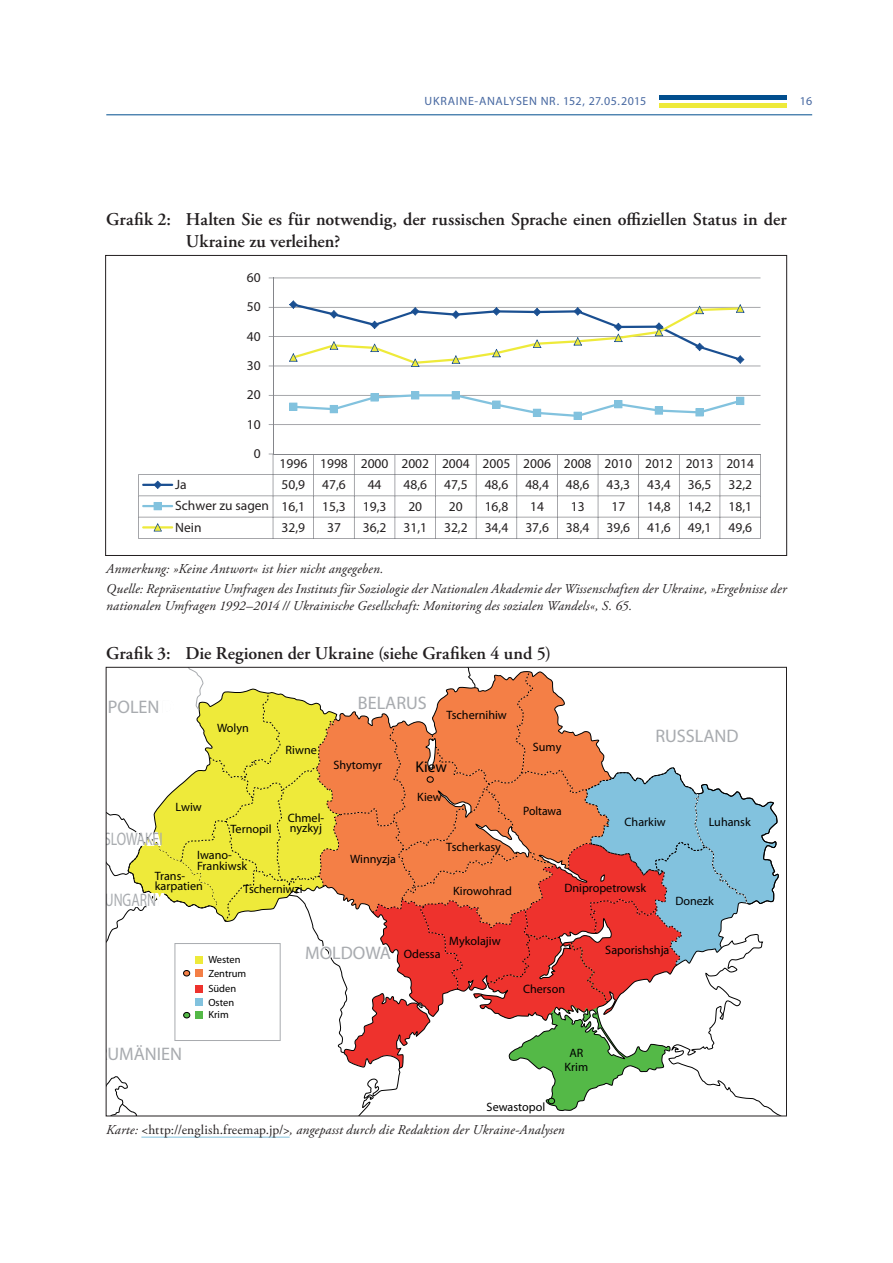
<style>
.page{position:relative;width:893px;height:1263px;background:#fff}
.page>*{position:absolute;margin:0;border:0;box-sizing:border-box;transform-origin:0 0}
.t1{font:18.15px "Myriad Pro";color:#a8abaf}
.t2{font:18.15px "Myriad Pro";color:#a8abaf;scale:.75 1}
.t3{font:600 18px/21.6px "Adobe Garamond Pro";letter-spacing:-.005em;color:#231f20}
.t4{font:15.6px "Myriad Pro";color:#000}
.t5{font:italic 13.5px/20.4px "Adobe Garamond Pro";letter-spacing:.01em;color:#231f20}
.t6{font:13.5px "Myriad Pro";color:#231f20}
.t7{font:12.15px/10.4px "Myriad Pro";color:#000}
.t8{font:12.15px "Myriad Pro";color:#000;scale:.96 1}
.t9{font:12px "Myriad Pro";letter-spacing:.05em;color:#4768a1}
.t10{font:10.5px "Myriad Pro";color:#000}
.s1{font-style:normal}
</style>
<div class="page">
<div style="left:659px;top:103px;width:128px;height:5px;background:#eeea3a"></div>
<hr style="left:659px;top:96px;width:128px;height:4px;background:#014e8e">
<hr style="left:106px;top:114px;width:706px;height:1px;background:#014e8e">
<hr style="left:273px;top:424px;width:487px;height:1px;background:#84858a">
<hr style="left:273px;top:395px;width:487px;height:1px;background:#84858a">
<hr style="left:273px;top:366px;width:487px;height:1px;background:#84858a">
<hr style="left:273px;top:336px;width:487px;height:1px;background:#84858a">
<hr style="left:273px;top:307px;width:487px;height:1px;background:#84858a">
<hr style="left:273px;top:278px;width:487px;height:1px;background:#84858a">
<hr style="left:273px;top:278px;width:1px;height:176px;background:#84858a">
<svg style="left:138px;top:454px;width:623px;height:85px"></svg>
<svg style="left:289px;top:391px;width:455px;height:29px"></svg>
<svg style="left:289px;top:300px;width:455px;height:67px"></svg>
<svg style="left:108px;top:669px;width:671px;height:445px"></svg>
<div style="left:427px;top:776px;width:7px;height:7px;border:1px solid #000;border-radius:50%"></div>
<div style="left:195px;top:998px;width:8px;height:8px;background:#82c2de"></div>
<div style="left:195px;top:985px;width:8px;height:7px;background:#ee322d"></div>
<div style="left:195px;top:969px;width:8px;height:8px;background:#f47f46"></div>
<div style="left:195px;top:956px;width:8px;height:7px;background:#eeea3a"></div>
<div style="left:548px;top:1098px;width:7px;height:6px;background:#54b947;border-radius:50%"></div>
<div style="left:548px;top:1098px;width:7px;height:6px;border:1px solid #000;border-radius:50%"></div>
<hr style="left:141px;top:1137px;width:149px;height:1px;background:#82c2de">
<p class="t9" style="left:425px;top:94px;width:223px">UKRAINE-ANALYSEN NR. 152, 27.05.2015</p>
<p class="t9" style="left:800px;top:94px;width:14px">16</p>
<h2 class="t3" style="left:186px;top:209px;width:602px;text-indent:-80px">Grafik 2: Halten Sie es für notwendig, der russischen Sprache einen offiziellen Status in der<br>Ukraine zu verleihen?</h2>
<p class="t6" style="left:247px;top:269px;width:15px">60</p>
<p class="t6" style="left:247px;top:299px;width:15px">50</p>
<p class="t6" style="left:247px;top:328px;width:15px">40</p>
<p class="t6" style="left:247px;top:357px;width:15px">30</p>
<p class="t6" style="left:247px;top:387px;width:15px">20</p>
<p class="t6" style="left:247px;top:416px;width:15px">10</p>
<p class="t6" style="left:254px;top:445px;width:8px">0</p>
<p class="t6" style="left:280px;top:456px;width:476px">1996 1998 2000 2002 2004 2005 2006 2008 2010 2012 2013 2014</p>
<p class="t6" style="left:175px;top:476px;width:13px">Ja</p>
<p class="t6" style="left:282px;top:476px;width:25px">50,9</p>
<p class="t6" style="left:322px;top:476px;width:25px">47,6</p>
<p class="t6" style="left:368px;top:476px;width:15px">44</p>
<p class="t6" style="left:403px;top:476px;width:25px">48,6</p>
<p class="t6" style="left:444px;top:476px;width:25px">47,5</p>
<p class="t6" style="left:485px;top:476px;width:25px">48,6</p>
<p class="t6" style="left:525px;top:476px;width:25px">48,4</p>
<p class="t6" style="left:566px;top:476px;width:25px">48,6</p>
<p class="t6" style="left:606px;top:476px;width:25px">43,3</p>
<p class="t6" style="left:647px;top:476px;width:25px">43,4</p>
<p class="t6" style="left:688px;top:476px;width:25px">36,5</p>
<p class="t6" style="left:728px;top:476px;width:25px">32,2</p>
<p class="t6" style="left:175px;top:497px;width:131px">Schwer zu sagen 16,1</p>
<p class="t6" style="left:322px;top:498px;width:25px">15,3</p>
<p class="t6" style="left:363px;top:498px;width:25px">19,3</p>
<p class="t6" style="left:408px;top:498px;width:15px">20</p>
<p class="t6" style="left:449px;top:498px;width:15px">20</p>
<p class="t6" style="left:485px;top:498px;width:25px">16,8</p>
<p class="t6" style="left:530px;top:498px;width:15px">14</p>
<p class="t6" style="left:571px;top:498px;width:15px">13</p>
<p class="t6" style="left:611px;top:498px;width:15px">17</p>
<p class="t6" style="left:647px;top:498px;width:25px">14,8</p>
<p class="t6" style="left:688px;top:498px;width:25px">14,2</p>
<p class="t6" style="left:728px;top:498px;width:25px">18,1</p>
<p class="t6" style="left:175px;top:519px;width:28px">Nein</p>
<p class="t6" style="left:282px;top:519px;width:25px">32,9</p>
<p class="t6" style="left:327px;top:519px;width:15px">37</p>
<p class="t6" style="left:363px;top:519px;width:25px">36,2</p>
<p class="t6" style="left:403px;top:519px;width:25px">31,1</p>
<p class="t6" style="left:444px;top:519px;width:25px">32,2</p>
<p class="t6" style="left:485px;top:519px;width:25px">34,4</p>
<p class="t6" style="left:525px;top:519px;width:25px">37,6</p>
<p class="t6" style="left:566px;top:519px;width:25px">38,4</p>
<p class="t6" style="left:606px;top:519px;width:25px">39,6</p>
<p class="t6" style="left:647px;top:519px;width:25px">41,6</p>
<p class="t6" style="left:688px;top:519px;width:25px">49,1</p>
<p class="t6" style="left:728px;top:519px;width:25px">49,6</p>
<p class="t5" style="left:106px;top:559px;width:682px">Anmerkung: »Keine Antwort« ist hier nicht angegeben.<br>Quelle: Repräsentative Umfragen des Instituts für Soziologie der Nationalen Akademie der Wissenschaften der Ukraine, »Ergebnisse der</p>
<p class="t5" style="left:106px;top:595px;width:527px">nationalen Umfragen 1992–2014 // Ukrainische Gesellschaft: Monitoring des sozialen Wandels«, S. 65.</p>
<h2 class="t3" style="left:106px;top:642px;width:446px">Grafik 3: Die Regionen der Ukraine (siehe Grafiken 4 und 5)</h2>
<h1 class="t1" style="left:108px;top:696px;width:68px">POLENAND</h1>
<p class="t7" style="left:217px;top:723px;width:33px">Wolyn</p>
<p class="t7" style="left:286px;top:745px;width:33px">Riwne</p>
<h1 class="t2" style="left:104px;top:828px;width:80px">SLOWAKEIA</h1>
<h1 class="t2" style="left:126px;top:828px;width:36px">VAKI</h1>
<p class="t7" style="left:175px;top:801px;width:28px">Lwiw</p>
<p class="t7" style="left:288px;top:812px;width:38px">Chmel-</p>
<p class="t7" style="left:230px;top:824px;width:43px">Ternopil</p>
<p class="t7" style="left:290px;top:823px;width:33px">nyzkyj</p>
<p class="t7" style="left:197px;top:850px;width:52px">Iwano-<br>Frankiwsk</p>
<p class="t7" style="left:155px;top:870px;width:50px">Trans&shy;karpatien</p>
<p class="t7" style="left:244px;top:883px;width:60px">Tscherniwzi</p>
<h1 class="t2" style="left:105px;top:889px;width:70px">HUNGAR</h1>
<h1 class="t2" style="left:105px;top:889px;width:79px">UNGARNY</h1>
<h1 class="t1" style="left:358px;top:691px;width:71px">BELARUS</h1>
<p class="t7" style="left:446px;top:709px;width:62px">Tschernihiw</p>
<p class="t7" style="left:334px;top:759px;width:50px">Shytomyr</p>
<p class="t4" style="left:415px;top:758px;width:33px">Kiew</p>
<p class="t7" style="left:350px;top:853px;width:47px">Winnyzja</p>
<p class="t7" style="left:417px;top:791px;width:26px">Kiew</p>
<p class="t7" style="left:446px;top:841px;width:56px">Tscherkasy</p>
<p class="t7" style="left:453px;top:885px;width:60px">Kirowohrad</p>
<h1 class="t1" style="left:108px;top:1043px;width:76px">U Ä IEN</h1>
<h1 class="t1" style="left:98px;top:1043px;width:61px">ROMAN</h1>
<p class="t10" style="left:208px;top:953px;width:34px">Westen</p>
<p class="t10" style="left:208px;top:996px;width:27px">Osten</p>
<p class="t10" style="left:208px;top:967px;width:39px">Zentrum</p>
<p class="t10" style="left:208px;top:982px;width:29px">Süden</p>
<p class="t10" style="left:208px;top:1008px;width:22px">Krim</p>
<h1 class="t1" style="left:305px;top:941px;width:87px">MOLDOWVAA</h1>
<p class="t7" style="left:404px;top:948px;width:38px">Odessa</p>
<p class="t7" style="left:449px;top:935px;width:53px">Mykolajiw</p>
<p class="t7" style="left:533px;top:741px;width:30px">Sumy</p>
<p class="t8" style="left:523px;top:803px;width:42px">Poltawa</p>
<h1 class="t1" style="left:655px;top:724px;width:85px">RUSSILAND</h1>
<h1 class="t1" style="left:699px;top:724px;width:13px">A</h1>
<p class="t7" style="left:625px;top:816px;width:43px">Charkiw</p>
<p class="t7" style="left:709px;top:817px;width:44px">Luhansk</p>
<p class="t7" style="left:564px;top:883px;width:83px">Dnipropetrowsk</p>
<p class="t7" style="left:675px;top:895px;width:40px">Donezk</p>
<p class="t7" style="left:523px;top:984px;width:44px">Cherson</p>
<p class="t7" style="left:605px;top:944px;width:66px">Saporishshja</p>
<p class="t7" style="left:569px;top:1048px;width:15px">AR</p>
<p class="t7" style="left:565px;top:1061px;width:25px">Krim</p>
<p class="t7" style="left:487px;top:1101px;width:60px">Sewastopol</p>
<p class="t5" style="left:106px;top:1120px;width:460px">Karte: <span class="s1">&lt;http://english.freemap.jp/&gt;</span>, angepasst durch die Redaktion der Ukraine-Analysen</p>
</div>
